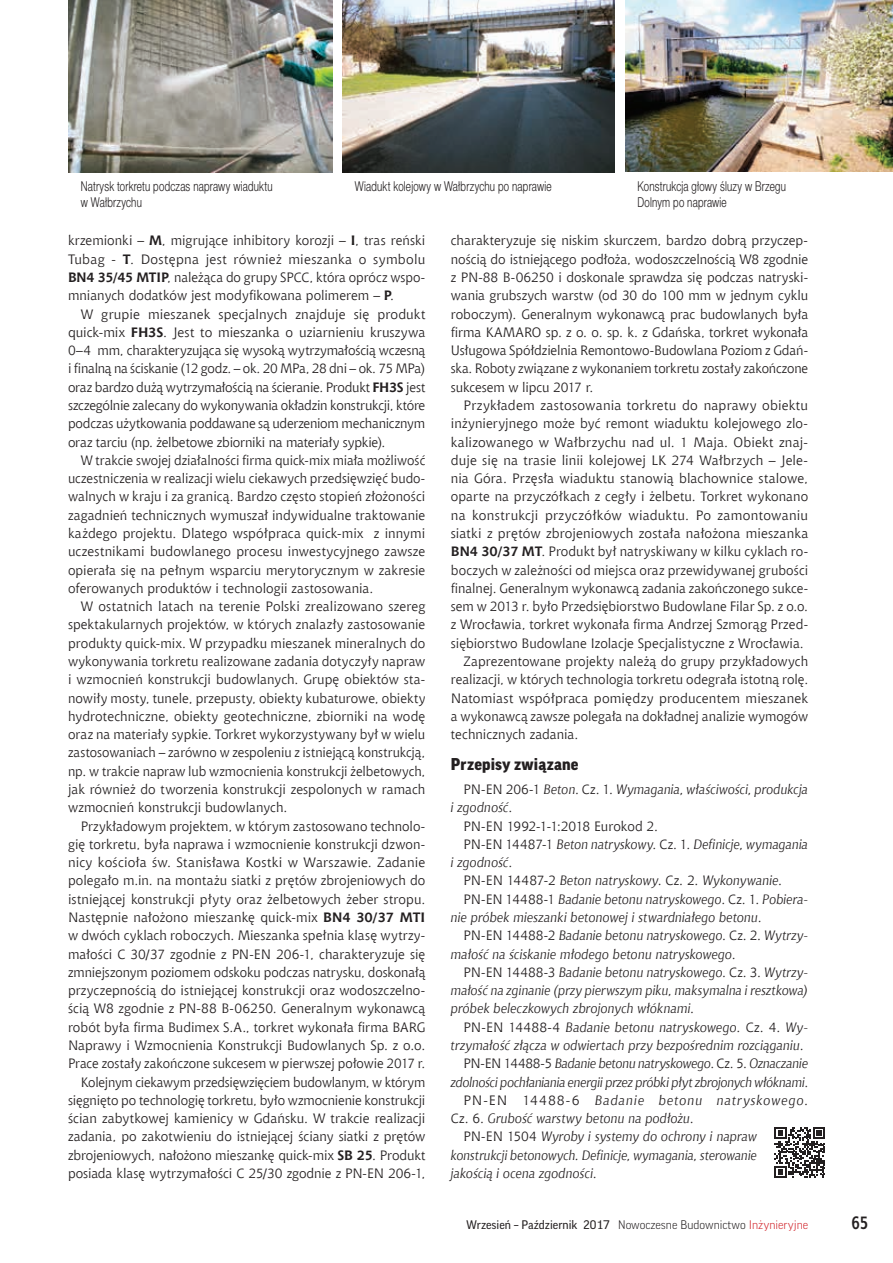
<style>
.page{position:relative;width:893px;height:1263px;background:#fff}
.page>*{position:absolute;margin:0;border:0;box-sizing:border-box;transform-origin:0 0}
.t1{font:700 18px "Aerton Cnd EFN";color:#231f20}
.t2{font:900 16.5px "Good Pro";letter-spacing:.015em;color:#231f20}
.t3{font:13.5px/18.3px "Chianti EU";letter-spacing:.005em;color:#231f20;text-align:justify}
.t4{font:italic 13.5px "Chianti EU";letter-spacing:.005em;color:#231f20}
.t5{font:13.5px/16.2px "Switzer Cnd EFN Light";letter-spacing:.015em;color:#231f20;scale:.9 1}
.t6{font:italic 13.5px "Chianti EU";letter-spacing:-.02em;color:#231f20}
.t7{font:italic 13.5px "Chianti EU";letter-spacing:.06em;color:#231f20}
.t8{font:12px "Good Pro";color:#231f20}
.s1{font-weight:700}
.s2{font-style:normal}
.s3{font-weight:300}
.s4{font-weight:300;color:#d1232a}
</style>
<div class="page">
<img style="left:68px;top:0;width:264px;height:172px">
<img style="left:342px;top:0;width:273px;height:172px">
<img style="left:625px;top:0;width:268px;height:172px">
<svg style="left:774px;top:1127px;width:51px;height:51px"></svg>
<p class="t5" style="left:81px;top:178px;width:215px">Natrysk torkretu podczas naprawy wiaduktu w Wałbrzychu</p>
<p class="t5" style="left:355px;top:178px;width:220px">Wiadukt kolejowy w Wałbrzychu po naprawie</p>
<p class="t5" style="left:638px;top:178px;width:166px">Konstrukcja głowy śluzy w Brzegu<br>Dolnym po naprawie</p>
<p class="t3" style="left:68px;top:231px;width:359px">krzemionki – <span class="s1">M</span>, migrujące inhibitory korozji – <span class="s1">I</span>, tras reński Tubag - <span class="s1">T</span>. Dostępna jest również mieszanka o symbolu <span class="s1">BN4 35/45 MTIP</span>, należąca do grupy SPCC, która oprócz wspo&shy;mnianych dodatków jest modyfikowana polimerem – <span class="s1">P</span>.</p>
<p class="t3" style="left:68px;top:304px;width:359px;text-indent:13px">W grupie mieszanek specjalnych znajduje się produkt quick-mix <span class="s1">FH3S</span>. Jest to mieszanka o uziarnieniu kruszywa 0–4 mm, charakteryzująca się wysoką wytrzymałością wczesną i finalną na ściskanie (12 godz. – ok. 20 MPa, 28 dni – ok. 75 MPa) oraz bardzo dużą wytrzymałością na ścieranie. Produkt <span class="s1">FH3S</span> jest szczególnie zalecany do wykonywania okładzin konstrukcji, które podczas użytkowania poddawane są uderzeniom mechanicznym oraz tarciu (np. żelbetowe zbiorniki na materiały sypkie).</p>
<p class="t3" style="left:68px;top:451px;width:359px;text-indent:13px">W trakcie swojej działalności firma quick-mix miała możliwość uczestniczenia w realizacji wielu ciekawych przedsięwzięć budo&shy;walnych w kraju i za granicą. Bardzo często stopień złożoności zagadnień technicznych wymuszał indywidualne traktowanie każdego projektu. Dlatego współpraca quick-mix z innymi uczestnikami budowlanego procesu inwestycyjnego zawsze opierała się na pełnym wsparciu merytorycznym w zakresie oferowanych produktów i technologii zastosowania.</p>
<p class="t3" style="left:68px;top:597px;width:359px;text-indent:13px">W ostatnich latach na terenie Polski zrealizowano szereg spektakularnych projektów, w których znalazły zastosowanie produkty quick-mix. W przypadku mieszanek mineralnych do wykonywania torkretu realizowane zadania dotyczyły napraw i wzmocnień konstrukcji budowlanych. Grupę obiektów sta&shy;nowiły mosty, tunele, przepusty, obiekty kubaturowe, obiekty hydrotechniczne, obiekty geotechniczne, zbiorniki na wodę oraz na materiały sypkie. Torkret wykorzystywany był w wielu zastosowaniach – zarówno w zespoleniu z istniejącą konstrukcją, np. w trakcie napraw lub wzmocnienia konstrukcji żelbetowych, jak również do tworzenia konstrukcji zespolonych w ramach wzmocnień konstrukcji budowlanych.</p>
<p class="t3" style="left:68px;top:816px;width:359px;text-align:right">Przykładowym projektem, w którym zastosowano technolo&shy;gię torkretu, była naprawa i wzmocnienie konstrukcji dzwon&shy;nicy kościoła św. Stanisława Kostki w Warszawie. Zadanie polegało m.in. na montażu siatki z prętów zbrojeniowych do istniejącej konstrukcji płyty oraz żelbetowych żeber stropu.<br>Następnie nałożono mieszankę quick-mix <span class="s1">BN4 30/37 MTI </span>w dwóch cyklach roboczych. Mieszanka spełnia klasę wytrzy&shy;małości C 30/37 zgodnie z PN-EN 206-1, charakteryzuje się zmniejszonym poziomem odskoku podczas natrysku, doskonałą przyczepnością do istniejącej konstrukcji oraz wodoszczelno&shy;ścią W8 zgodnie z PN-88 B-06250. Generalnym wykonawcą robót była firma Budimex S.A., torkret wykonała firma BARG Naprawy i Wzmocnienia Konstrukcji Budowlanych Sp. z o.o.<br>Prace zostały zakończone sukcesem w pierwszej połowie 2017 r.<br>Kolejnym ciekawym przedsięwzięciem budowlanym, w którym sięgnięto po technologię torkretu, było wzmocnienie konstrukcji ścian zabytkowej kamienicy w Gdańsku. W trakcie realizacji zadania, po zakotwieniu do istniejącej ściany siatki z prętów zbrojeniowych, nałożono mieszankę quick-mix <span class="s1">SB 25</span>. Produkt posiada klasę wytrzymałości C 25/30 zgodnie z PN-EN 206-1,</p>
<p class="t3" style="left:451px;top:231px;width:359px">charakteryzuje się niskim skurczem, bardzo dobrą przyczep&shy;nością do istniejącego podłoża, wodoszczelnością W8 zgodnie z PN-88 B-06250 i doskonale sprawdza się podczas natryski&shy;wania grubszych warstw (od 30 do 100 mm w jednym cyklu roboczym). Generalnym wykonawcą prac budowlanych była firma KAMARO sp. z o. o. sp. k. z Gdańska, torkret wykonała Usługowa Spółdzielnia Remontowo-Budowlana Poziom z Gdań&shy;ska. Roboty związane z wykonaniem torkretu zostały zakończone sukcesem w lipcu 2017 r.</p>
<p class="t3" style="left:464px;top:396px;width:346px">Przykładem zastosowania torkretu do naprawy obiektu</p>
<p class="t3" style="left:451px;top:414px;width:359px">inżynieryjnego może być remont wiaduktu kolejowego zlo-</p>
<p class="t3" style="left:451px;top:432px;width:359px">kalizowanego w Wałbrzychu nad ul. 1 Maja. Obiekt znaj-</p>
<p class="t3" style="left:451px;top:451px;width:359px">duje się na trasie linii kolejowej LK 274 Wałbrzych – Jele-</p>
<p class="t3" style="left:451px;top:469px;width:359px">nia Góra. Przęsła wiaduktu stanowią blachownice stalowe,</p>
<p class="t3" style="left:451px;top:487px;width:359px">oparte na przyczółkach z cegły i żelbetu. Torkret wykonano</p>
<p class="t3" style="left:451px;top:506px;width:359px">na konstrukcji przyczółków wiaduktu. Po zamontowaniu</p>
<p class="t3" style="left:451px;top:524px;width:359px">siatki z prętów zbrojeniowych została nałożona mieszanka</p>
<p class="t3" style="left:451px;top:542px;width:359px"><span class="s1">BN4 30/37 MT</span>. Produkt był natryskiwany w kilku cyklach ro-</p>
<p class="t3" style="left:451px;top:560px;width:359px">boczych w zależności od miejsca oraz przewidywanej grubości</p>
<p class="t3" style="left:451px;top:579px;width:359px">finalnej. Generalnym wykonawcą zadania zakończonego sukce-</p>
<p class="t3" style="left:451px;top:597px;width:359px">sem w 2013 r. było Przedsiębiorstwo Budowlane Filar Sp. z o.o.</p>
<p class="t3" style="left:451px;top:615px;width:359px">z Wrocławia, torkret wykonała firma Andrzej Szmorąg Przed-</p>
<p class="t3" style="left:451px;top:634px;width:354px">siębiorstwo Budowlane Izolacje Specjalistyczne z Wrocławia.</p>
<p class="t3" style="left:464px;top:652px;width:346px">Zaprezentowane projekty należą do grupy przykładowych</p>
<p class="t3" style="left:451px;top:670px;width:359px">realizacji, w których technologia torkretu odegrała istotną rolę.</p>
<p class="t3" style="left:451px;top:688px;width:359px">Natomiast współpraca pomiędzy producentem mieszanek</p>
<p class="t3" style="left:451px;top:707px;width:359px">a wykonawcą zawsze polegała na dokładnej analizie wymogów</p>
<p class="t3" style="left:451px;top:725px;width:129px">technicznych zadania.</p>
<p class="t2" style="left:451px;top:755px;width:129px">Przepisy związane</p>
<p class="t4" style="left:464px;top:781px;width:346px"><span class="s2">PN-EN 206-1</span> Beton<span class="s2">. Cz. 1.</span> Wymagania, właściwości, produkcja</p>
<p class="t4" style="left:451px;top:799px;width:63px">i zgodność<span class="s2">.</span></p>
<p class="t3" style="left:464px;top:816px;width:196px">PN-EN 1992-1-1:2018 Eurokod 2.</p>
<p class="t4" style="left:464px;top:836px;width:346px"><span class="s2">PN-EN 14487-1</span> Beton natryskowy<span class="s2">. Cz. 1.</span> Definicje, wymagania</p>
<p class="t4" style="left:451px;top:854px;width:63px">i zgodność<span class="s2">.</span></p>
<p class="t4" style="left:464px;top:872px;width:320px"><span class="s2">PN-EN 14487-2</span> Beton natryskowy<span class="s2">. Cz. 2.</span> Wykonywanie<span class="s2">.</span></p>
<p class="t4" style="left:464px;top:891px;width:346px"><span class="s2">PN-EN 14488-1</span> Badanie betonu natryskowego<span class="s2">. Cz. 1.</span> Pobiera-</p>
<p class="t4" style="left:451px;top:909px;width:312px">nie próbek mieszanki betonowej i stwardniałego betonu<span class="s2">.</span></p>
<p class="t4" style="left:464px;top:927px;width:346px"><span class="s2">PN-EN 14488-2</span> Badanie betonu natryskowego<span class="s2">. Cz. 2.</span> Wytrzy-</p>
<p class="t4" style="left:451px;top:946px;width:286px">małość na ściskanie młodego betonu natryskowego<span class="s2">.</span></p>
<p class="t4" style="left:464px;top:964px;width:346px"><span class="s2">PN-EN 14488-3</span> Badanie betonu natryskowego<span class="s2">. Cz. 3.</span> Wytrzy-</p>
<p class="t4" style="left:451px;top:982px;width:359px">małość na zginanie (przy pierwszym piku, maksymalna i resztkowa)</p>
<p class="t4" style="left:451px;top:1000px;width:245px">próbek beleczkowych zbrojonych włóknami<span class="s2">.</span></p>
<p class="t4" style="left:464px;top:1019px;width:346px"><span class="s2">PN-EN 14488-4</span> Badanie betonu natryskowego<span class="s2">. Cz. 4.</span> Wy-</p>
<p class="t4" style="left:451px;top:1037px;width:354px">trzymałość złącza w odwiertach przy bezpośrednim rozciąganiu<span class="s2">.</span></p>
<p class="t6" style="left:464px;top:1055px;width:346px"><span class="s2">PN-EN 14488-5</span> Badanie betonu natryskowego<span class="s2">. Cz. 5.</span> Oznaczanie</p>
<p class="t6" style="left:451px;top:1073px;width:359px">zdolności pochłaniania energii przez próbki płyt zbrojonych włóknami<span class="s2">.</span></p>
<p class="t7" style="left:464px;top:1092px;width:346px"><span class="s2">PN-EN 14488-6</span> Badanie betonu natryskowego<span class="s2">.</span></p>
<p class="t4" style="left:451px;top:1110px;width:244px"><span class="s2">Cz. 6.</span> Grubość warstwy betonu na podłożu<span class="s2">.</span></p>
<p class="t4" style="left:464px;top:1128px;width:295px"><span class="s2">PN-EN 1504</span> Wyroby i systemy do ochrony i napraw</p>
<p class="t4" style="left:451px;top:1147px;width:308px">konstrukcji betonowych. Definicje, wymagania, sterowanie</p>
<p class="t4" style="left:451px;top:1165px;width:147px">jakością i ocena zgodności<span class="s2">.</span></p>
<p class="t8" style="left:466px;top:1218px;width:343px">Wrzesień – Październik 2017 <span class="s3">Nowoczesne Budownictwo</span> <span class="s4">Inżynieryjne</span></p>
<h1 class="t1" style="left:851px;top:1212px;width:18px">65</h1>
</div>
